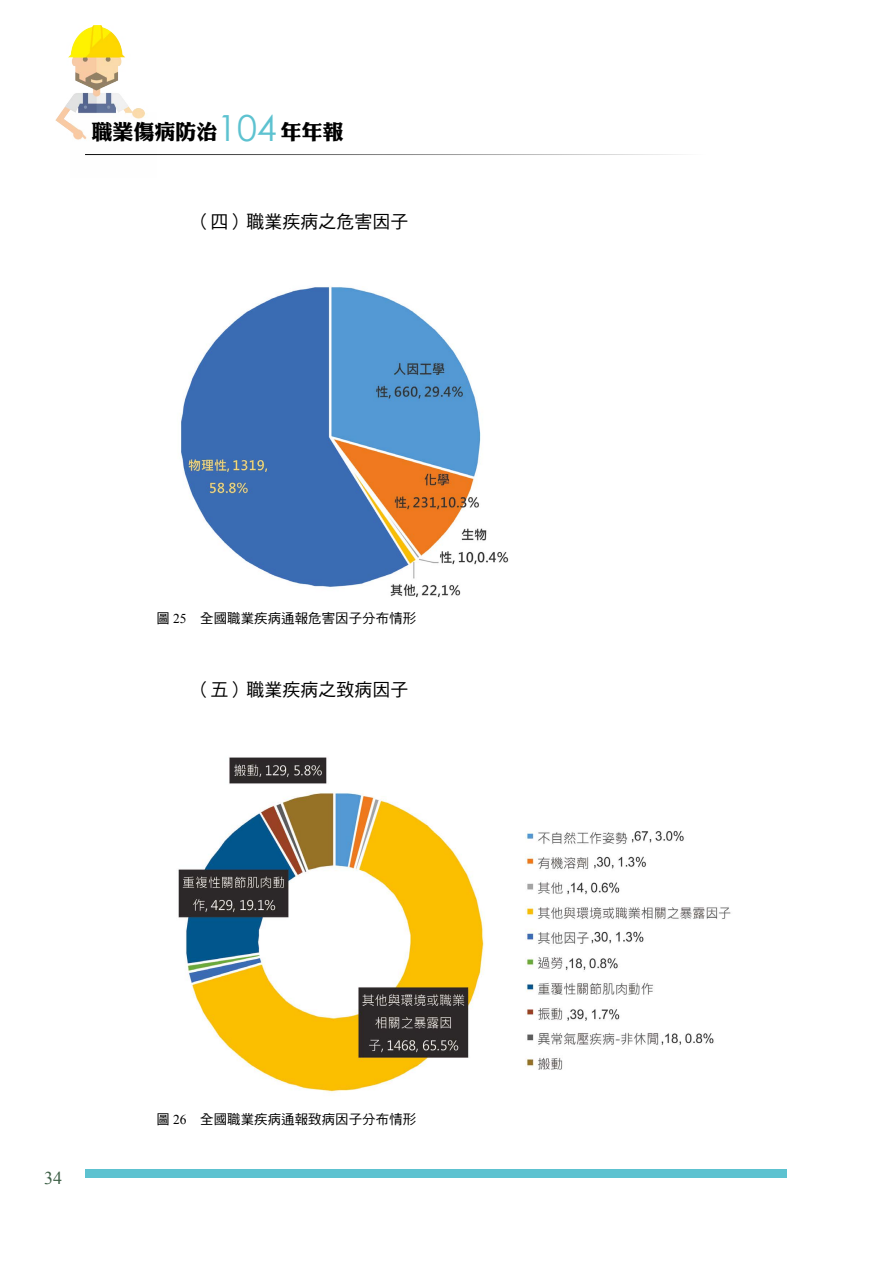
<style>
.page{position:relative;width:893px;height:1263px;background:#fff}
.page>*{position:absolute;margin:0;border:0;box-sizing:border-box;transform-origin:0 0}
.t1{font:36px "Century Gothic";color:#5dc2d0}
.t2{font:21px "DF Li King Hei W8 WIN BF";color:#000}
.t3{font:18px "DF Hei Std W5";color:#000}
.t4{font:18px "Times New Roman";color:#3c5e45}
.t5{font:13.5px "DF Hei Std W5";color:#000}
.s1{font-family:"Times New Roman"}
</style>
<div class="page">
<img style="left:55px;top:26px;width:101px;height:130px">
<div style="left:85px;top:1169px;width:702px;height:9px;background:#5dc2d0"></div>
<hr style="left:85px;top:154px;width:698px;height:1px;background:#000">
<img style="left:178px;top:757px;width:553px;height:336px">
<img style="left:181px;top:287px;width:328px;height:311px">
<h1 class="t1" style="left:217px;top:103px;width:61px">104</h1>
<h2 class="t2" style="left:91px;top:121px;width:127px">職業傷病防治</h2>
<h2 class="t2" style="left:280px;top:121px;width:64px">年年報</h2>
<h3 class="t3" style="left:192px;top:212px;width:217px">（四）職業疾病之危害因子</h3>
<p class="t5" style="left:156px;top:611px;width:261px">圖 <span class="s1">25</span>　全國職業疾病通報危害因子分布情形</p>
<h3 class="t3" style="left:192px;top:680px;width:217px">（五）職業疾病之致病因子</h3>
<h3 class="t4" style="left:44px;top:1166px;width:19px">34</h3>
<p class="t5" style="left:156px;top:1112px;width:261px">圖 <span class="s1">26</span>　全國職業疾病通報致病因子分布情形</p>
</div>
